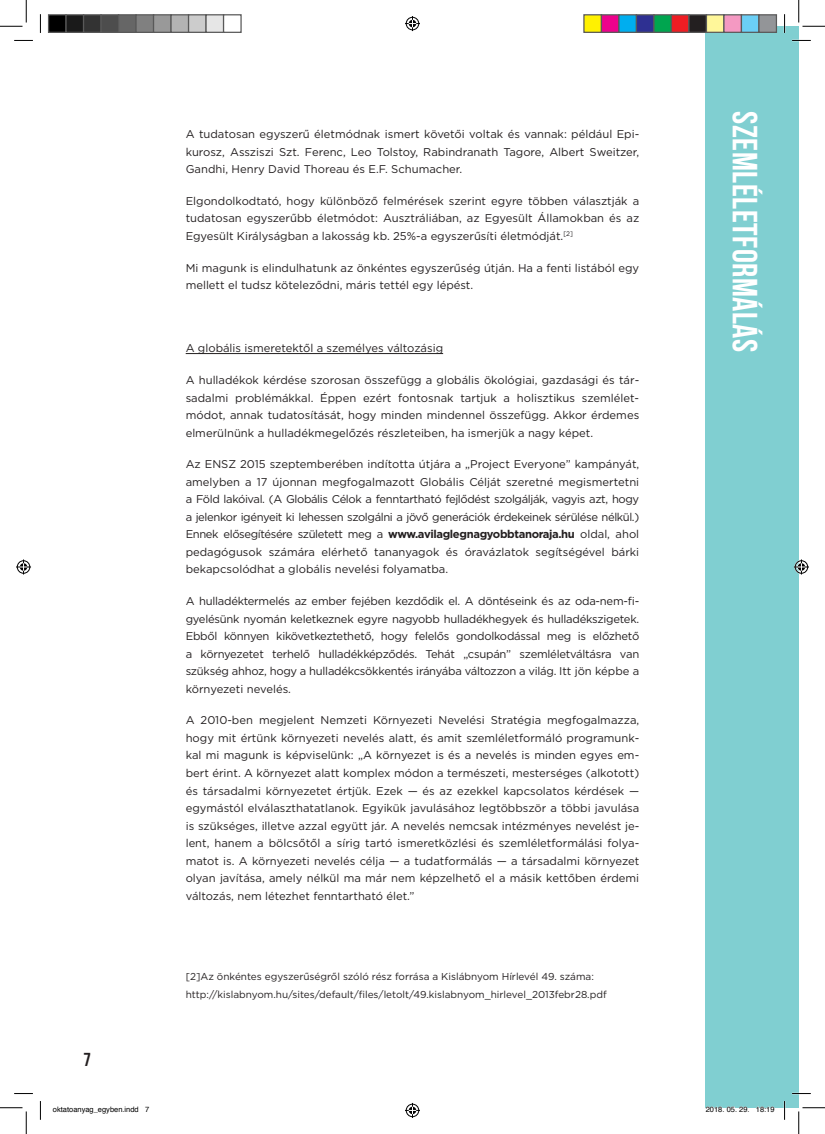
<style>
.page{position:relative;width:825px;height:1134px;background:#fff}
.page>*{position:absolute;margin:0;border:0;box-sizing:border-box;transform-origin:0 0}
.t1{font:700 35px "Bebas Neue";letter-spacing:.015em;color:#fff}
.t2{font:18.75px "Bebas Neue";color:#231f20}
.t3{font:11.25px/17.5px "Gotham";color:#231f20;text-align:justify}
.t4{font:10px/17.5px "Gotham";color:#231f20}
.t5{font:7.5px "Helvetica";color:#000}
.s1{font-weight:700}
</style>
<div class="page">
<div style="left:705px;top:26px;width:94px;height:1081px;background:#80cfd1"></div>
<hr style="left:186px;top:353px;width:257px;height:1px;background:#231f20">
<svg style="left:14px;top:40px;width:19px;height:1px"></svg>
<svg style="left:792px;top:40px;width:19px;height:1px"></svg>
<svg style="left:14px;top:1093px;width:19px;height:1px"></svg>
<svg style="left:792px;top:1092px;width:19px;height:2px"></svg>
<svg style="left:40px;top:14px;width:1px;height:19px"></svg>
<svg style="left:40px;top:1101px;width:1px;height:18px"></svg>
<svg style="left:784px;top:14px;width:1px;height:19px"></svg>
<svg style="left:784px;top:1101px;width:1px;height:18px"></svg>
<svg style="left:0;top:0;width:27px;height:27px"></svg>
<svg style="left:0;top:1107px;width:27px;height:26px"></svg>
<svg style="left:798px;top:0;width:27px;height:27px"></svg>
<svg style="left:798px;top:1107px;width:27px;height:26px"></svg>
<svg style="left:405px;top:16px;width:15px;height:15px"></svg>
<svg style="left:405px;top:1102px;width:15px;height:15px"></svg>
<svg style="left:16px;top:559px;width:15px;height:15px"></svg>
<svg style="left:794px;top:559px;width:15px;height:15px"></svg>
<div style="left:49px;top:15px;width:17px;height:17px;background:#000"></div>
<div style="left:48px;top:14px;width:19px;height:19px;border:1px solid #595959"></div>
<div style="left:66px;top:15px;width:18px;height:17px;background:#1a1a1a"></div>
<div style="left:65px;top:14px;width:19px;height:19px;border:1px solid #595959"></div>
<div style="left:84px;top:15px;width:17px;height:17px;background:#333"></div>
<div style="left:83px;top:14px;width:19px;height:19px;border:1px solid #595959"></div>
<div style="left:101px;top:15px;width:18px;height:17px;background:#4d4d4d"></div>
<div style="left:100px;top:14px;width:19px;height:19px;border:1px solid #595959"></div>
<div style="left:119px;top:15px;width:17px;height:17px;background:#666"></div>
<div style="left:118px;top:14px;width:19px;height:19px;border:1px solid #595959"></div>
<div style="left:136px;top:15px;width:18px;height:17px;background:#808080"></div>
<div style="left:135px;top:14px;width:19px;height:19px;border:1px solid #595959"></div>
<div style="left:154px;top:15px;width:17px;height:17px;background:#999"></div>
<div style="left:153px;top:14px;width:19px;height:19px;border:1px solid #595959"></div>
<div style="left:171px;top:15px;width:18px;height:17px;background:#b3b3b3"></div>
<div style="left:170px;top:14px;width:19px;height:19px;border:1px solid #595959"></div>
<div style="left:189px;top:15px;width:17px;height:17px;background:#ccc"></div>
<div style="left:188px;top:14px;width:19px;height:19px;border:1px solid #595959"></div>
<div style="left:206px;top:15px;width:18px;height:17px;background:#e6e6e6"></div>
<div style="left:205px;top:14px;width:19px;height:19px;border:1px solid #595959"></div>
<div style="left:223px;top:14px;width:19px;height:19px;border:1px solid #595959"></div>
<div style="left:584px;top:15px;width:17px;height:17px;background:#fff101"></div>
<div style="left:583px;top:14px;width:19px;height:19px;border:1px solid #595959"></div>
<div style="left:601px;top:15px;width:18px;height:17px;background:#ed028c"></div>
<div style="left:601px;top:14px;width:19px;height:19px;border:1px solid #595959"></div>
<div style="left:619px;top:15px;width:17px;height:17px;background:#00aeef"></div>
<div style="left:618px;top:14px;width:19px;height:19px;border:1px solid #595959"></div>
<div style="left:636px;top:15px;width:18px;height:17px;background:#2e3092"></div>
<div style="left:636px;top:14px;width:19px;height:19px;border:1px solid #595959"></div>
<div style="left:654px;top:15px;width:17px;height:17px;background:#00a54f"></div>
<div style="left:653px;top:14px;width:19px;height:19px;border:1px solid #595959"></div>
<div style="left:671px;top:15px;width:18px;height:17px;background:#ee1d23"></div>
<div style="left:671px;top:14px;width:19px;height:19px;border:1px solid #595959"></div>
<div style="left:689px;top:15px;width:17px;height:17px;background:#231f20"></div>
<div style="left:688px;top:14px;width:19px;height:19px;border:1px solid #595959"></div>
<div style="left:706px;top:15px;width:18px;height:17px;background:#fff79a"></div>
<div style="left:706px;top:14px;width:19px;height:19px;border:1px solid #595959"></div>
<div style="left:724px;top:15px;width:17px;height:17px;background:#f499c2"></div>
<div style="left:723px;top:14px;width:19px;height:19px;border:1px solid #595959"></div>
<div style="left:741px;top:15px;width:18px;height:17px;background:#6bcff6"></div>
<div style="left:741px;top:14px;width:19px;height:19px;border:1px solid #595959"></div>
<div style="left:759px;top:15px;width:17px;height:17px;background:#939598"></div>
<div style="left:758px;top:14px;width:19px;height:19px;border:1px solid #595959"></div>
<svg style="left:705px;top:1106px;width:44px;height:2px"></svg>
<svg style="left:756px;top:1106px;width:19px;height:2px"></svg>
<h2 class="t2" style="left:84px;top:1049px;width:9px">7</h2>
<p class="t3" style="left:186px;top:125px;width:455px">A tudatosan egyszerű életmódnak ismert követői voltak és vannak: például Epi&shy;kurosz, Assziszi Szt. Ferenc, Leo Tolstoy, Rabindranath Tagore, Albert Sweitzer, Gandhi, Henry David Thoreau és E.F. Schumacher.</p>
<p class="t3" style="left:186px;top:192px;width:455px">Elgondolkodtató, hogy különböző felmérések szerint egyre többen választják a tudatosan egyszerűbb életmódot: Ausztráliában, az Egyesült Államokban és az Egyesült Királyságban a lakosság kb. 25%-a egyszerűsíti életmódját.<sup>[2]</sup></p>
<p class="t3" style="left:186px;top:258px;width:455px">Mi magunk is elindulhatunk az önkéntes egyszerűség útján. Ha a fenti listából egy mellett el tudsz köteleződni, máris tettél egy lépést.</p>
<p class="t3" style="left:186px;top:339px;width:259px">A globális ismeretektől a személyes változásig</p>
<p class="t3" style="left:186px;top:371px;width:455px">A hulladékok kérdése szorosan összefügg a globális ökológiai, gazdasági és tár&shy;sadalmi problémákkal. Éppen ezért fontosnak tartjuk a holisztikus szemlélet&shy;módot, annak tudatosítását, hogy minden mindennel összefügg. Akkor érdemes elmerülnünk a hulladékmegelőzés részleteiben, ha ismerjük a nagy képet.</p>
<p class="t3" style="left:186px;top:455px;width:455px">Az ENSZ 2015 szeptemberében indította útjára a „Project Everyone” kampányát, amelyben a 17 újonnan megfogalmazott Globális Célját szeretné megismertetni a Föld lakóival. (A Globális Célok a fenntartható fejlődést szolgálják, vagyis azt, hogy a jelenkor igényeit ki lehessen szolgálni a jövő generációk érdekeinek sérülése nélkül.)<br>Ennek elősegítésére született meg a <span class="s1">www.avilaglegnagyobbtanoraja.hu</span> oldal, ahol pedagógusok számára elérhető tananyagok és óravázlatok segítségével bárki bekapcsolódhat a globális nevelési folyamatba.</p>
<p class="t3" style="left:186px;top:592px;width:455px">A hulladéktermelés az ember fejében kezdődik el. A döntéseink és az oda-nem-fi&shy;gyelésünk nyomán keletkeznek egyre nagyobb hulladékhegyek és hulladékszigetek.<br>Ebből könnyen kikövetkeztethető, hogy felelős gondolkodással meg is előzhető a környezetet terhelő hulladékképződés. Tehát „csupán” szemléletváltásra van szükség ahhoz, hogy a hulladékcsökkentés irányába változzon a világ. Itt jön képbe a környezeti nevelés.</p>
<p class="t3" style="left:186px;top:711px;width:455px;text-align:left">A 2010-ben megjelent Nemzeti Környezeti Nevelési Stratégia megfogalmazza, hogy mit értünk környezeti nevelés alatt, és amit szemléletformáló programunk&shy;kal mi magunk is képviselünk: „A környezet is és a nevelés is minden egyes em&shy;bert érint. A környezet alatt komplex módon a természeti, mesterséges (alkotott) és társadalmi környezetet értjük. Ezek — és az ezekkel kapcsolatos kérdések — egymástól elválaszthatatlanok. Egyikük javulásához legtöbbször a többi javulása is szükséges, illetve azzal együtt jár. A nevelés nemcsak intézményes nevelést je&shy;lent, hanem a bölcsőtől a sírig tartó ismeretközlési és szemléletformálási folya&shy;matot is. A környezeti nevelés célja — a tudatformálás — a társadalmi környezet olyan javítása, amely nélkül ma már nem képzelhető el a másik kettőben érdemi változás, nem létezhet fenntartható élet.”</p>
<p class="t4" style="left:186px;top:967px;width:422px">[2]Az önkéntes egyszerűségről szóló rész forrása a Kislábnyom Hírlevél 49. száma: http://kislabnyom.hu/sites/default/files/letolt/49.kislabnyom_hirlevel_2013febr28.pdf</p>
<h1 class="t1" style="left:764px;top:111px;width:242px;rotate:90deg">SZEMLÉLETFORMÁLÁS</h1>
<p class="t5" style="left:53px;top:1103px;width:98px">oktatoanyag_egyben.indd 7</p>
<p class="t5" style="left:706px;top:1103px;width:70px">2018. 05. 29. 18:19</p>
</div>
